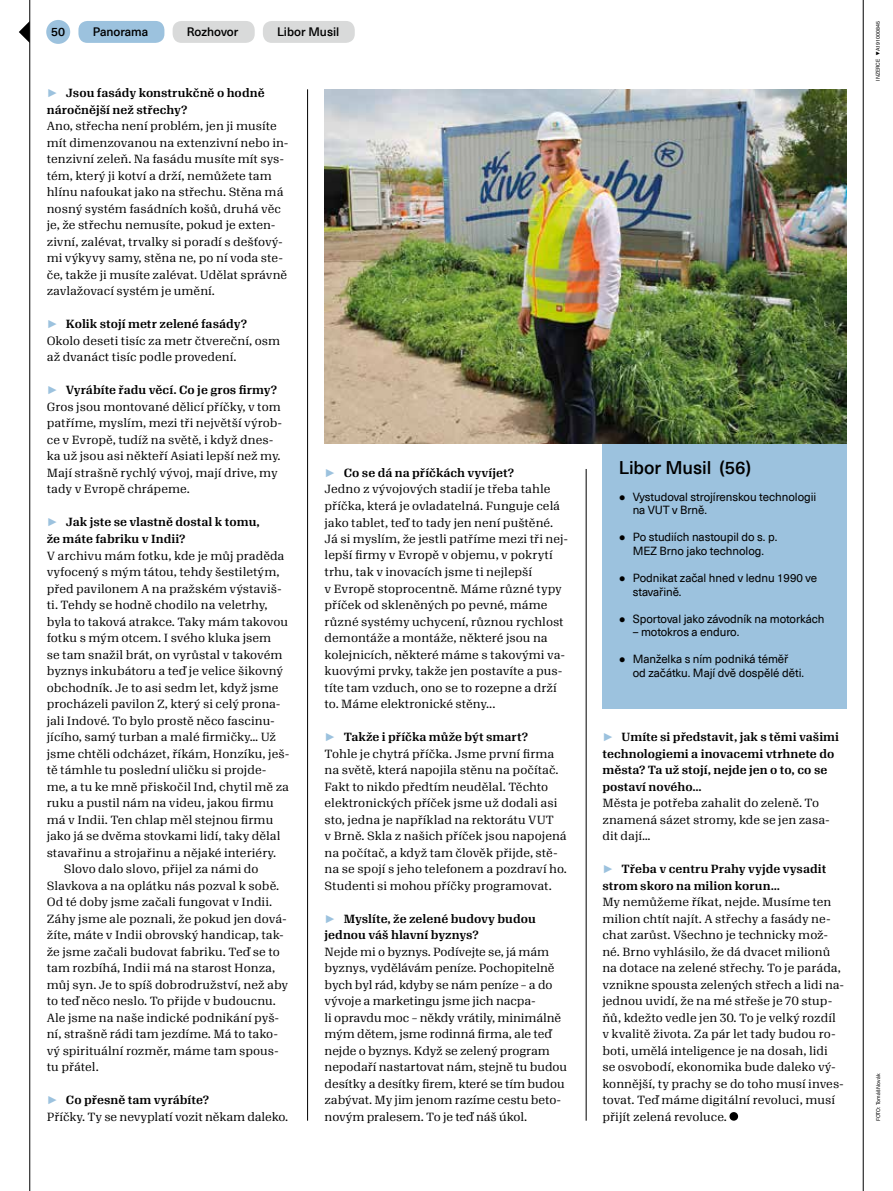
<style>
.page{position:relative;width:893px;height:1191px;background:#fff}
.page>*{position:absolute;margin:0;border:0;box-sizing:border-box;transform-origin:0 0}
.t1{font:500 18px "Neue Haas Unica W1 G";letter-spacing:-.005em;color:#000}
.t2{font:500 12px "Neue Haas Unica W1 G";color:#000}
.t3{font:11.55px/16.5px "Algebra";letter-spacing:.005em;color:#000}
.t4{font:500 11.55px/16.5px "Algebra";letter-spacing:.005em;color:#000}
.t5{font:11.55px/13.5px "Neue Haas Unica W1 G";letter-spacing:-.005em;color:#000}
.t6{font:5.25px "Neue Haas Unica W1 G";color:#000}
.s1{font-family:"Arial"}
.s2{font-family:"Arial";font-weight:700;color:#9cc2de}
.s3{font-weight:500}
.s4{font-family:"Arial";font-weight:700}
</style>
<div class="page">
<hr style="left:307px;top:89px;width:1px;height:1031px;background:#000">
<hr style="left:586px;top:469px;width:1px;height:651px;background:#000">
<hr style="left:29px;top:0;width:1px;height:1191px;background:#000">
<hr style="left:863px;top:0;width:1px;height:1191px;background:#000">
<div style="left:46px;top:20px;width:24px;height:24px;background:#9cc2de;border-radius:50%"></div>
<div style="left:729px;top:1112px;width:9px;height:8px;background:#000;border-radius:50%"></div>
<svg style="left:19px;top:21px;width:11px;height:22px"></svg>
<img style="left:325px;top:89px;width:521px;height:355px">
<div style="left:602px;top:444px;width:245px;height:264px;background:#9cc2de"></div>
<div style="left:78px;top:21px;width:86px;height:22px;background:#9cc2de;border-radius:9px"></div>
<div style="left:173px;top:21px;width:82px;height:22px;background:#d9dada;border-radius:9px"></div>
<div style="left:263px;top:21px;width:92px;height:22px;background:#d9dada;border-radius:9px"></div>
<p class="t2" style="left:51px;top:23px;width:15px">50</p>
<p class="t2" style="left:93px;top:23px;width:57px">Panorama</p>
<p class="t2" style="left:187px;top:23px;width:53px">Rozhovor</p>
<p class="t2" style="left:277px;top:23px;width:64px">Libor Musil</p>
<p class="t6" style="left:874px;top:81px;width:61px;rotate:-90deg">INZERCE <span class="s1">▼A</span>191000845</p>
<p class="t4" style="left:47px;top:84px;width:219px"><span class="s2">►</span> Jsou fasády konstrukčně o hodně náročnější než střechy?</p>
<p class="t3" style="left:47px;top:117px;width:243px">Ano, střecha není problém, jen ji musíte mít dimenzovanou na extenzivní nebo in&shy;tenzivní zeleň. Na fasádu musíte mít sys&shy;tém, který ji kotví a drží, nemůžete tam hlínu nafoukat jako na střechu. Stěna má nosný systém fasádních košů, druhá věc je, že střechu nemusíte, pokud je exten&shy;zivní, zalévat, trvalky si poradí s dešťový&shy;mi výkyvy samy, stěna ne, po ní voda ste&shy;če, takže ji musíte zalévat. Udělat správně zavlažovací systém je umění.</p>
<p class="t3" style="left:47px;top:315px;width:235px"><span class="s2">►</span> <span class="s3">Kolik stojí metr zelené fasády?<br></span>Okolo deseti tisíc za metr čtvereční, osm až dvanáct tisíc podle provedení.</p>
<p class="t3" style="left:47px;top:381px;width:237px"><span class="s2">►</span> <span class="s3">Vyrábíte řadu věcí. Co je gros firmy?<br></span>Gros jsou montované dělicí příčky, v tom patříme, myslím, mezi tři největší výrob&shy;ce v Evropě, tudíž na světě, i když dnes&shy;ka už jsou asi někteří Asiati lepší než my.<br>Mají strašně rychlý vývoj, mají drive, my tady v Evropě chrápeme.</p>
<p class="t4" style="left:47px;top:513px;width:215px"><span class="s2">►</span> Jak jste se vlastně dostal k tomu, že máte fabriku v Indii?</p>
<p class="t3" style="left:47px;top:546px;width:239px">V archivu mám fotku, kde je můj praděda</p>
<p class="t3" style="left:47px;top:562px;width:234px">vyfocený s mým tátou, tehdy šestiletým,</p>
<p class="t3" style="left:47px;top:579px;width:235px">před pavilonem A na pražském výstaviš-</p>
<p class="t3" style="left:47px;top:595px;width:222px">ti. Tehdy se hodně chodilo na veletrhy,</p>
<p class="t3" style="left:47px;top:612px;width:243px">byla to taková atrakce. Taky mám takovou</p>
<p class="t3" style="left:47px;top:628px;width:226px">fotku s mým otcem. I svého kluka jsem</p>
<p class="t3" style="left:47px;top:645px;width:237px">se tam snažil brát, on vyrůstal v takovém</p>
<p class="t3" style="left:47px;top:661px;width:238px">byznys inkubátoru a teď je velice šikovný</p>
<p class="t3" style="left:47px;top:678px;width:233px">obchodník. Je to asi sedm let, když jsme</p>
<p class="t3" style="left:47px;top:694px;width:235px">procházeli pavilon Z, který si celý prona-</p>
<p class="t3" style="left:47px;top:711px;width:230px">jali Indové. To bylo prostě něco fascinu-</p>
<p class="t3" style="left:47px;top:727px;width:231px">jícího, samý turban a malé firmičky… Už</p>
<p class="t3" style="left:47px;top:744px;width:244px">jsme chtěli odcházet, říkám, Honzíku, ješ-</p>
<p class="t3" style="left:47px;top:760px;width:221px">tě támhle tu poslední uličku si projde-</p>
<p class="t3" style="left:47px;top:777px;width:244px">me, a tu ke mně přiskočil Ind, chytil mě za</p>
<p class="t3" style="left:47px;top:793px;width:229px">ruku a pustil nám na videu, jakou firmu</p>
<p class="t3" style="left:47px;top:810px;width:228px">má v Indii. Ten chlap měl stejnou firmu</p>
<p class="t3" style="left:47px;top:826px;width:235px">jako já se dvěma stovkami lidí, taky dělal</p>
<p class="t3" style="left:47px;top:843px;width:231px">stavařinu a strojařinu a nějaké interiéry.</p>
<p class="t3" style="left:64px;top:859px;width:196px">Slovo dalo slovo, přijel za námi do</p>
<p class="t3" style="left:47px;top:876px;width:234px">Slavkova a na oplátku nás pozval k sobě.</p>
<p class="t3" style="left:47px;top:892px;width:227px">Od té doby jsme začali fungovat v Indii.</p>
<p class="t3" style="left:47px;top:909px;width:241px">Záhy jsme ale poznali, že pokud jen dová-</p>
<p class="t3" style="left:47px;top:925px;width:239px">žíte, máte v Indii obrovský handicap, tak-</p>
<p class="t3" style="left:47px;top:942px;width:234px">že jsme začali budovat fabriku. Teď se to</p>
<p class="t3" style="left:47px;top:958px;width:230px">tam rozbíhá, Indii má na starost Honza,</p>
<p class="t3" style="left:47px;top:975px;width:243px">můj syn. Je to spíš dobrodružství, než aby</p>
<p class="t3" style="left:47px;top:991px;width:231px">to teď něco neslo. To přijde v budoucnu.</p>
<p class="t3" style="left:47px;top:1008px;width:234px">Ale jsme na naše indické podnikání pyš-</p>
<p class="t3" style="left:47px;top:1024px;width:233px">ní, strašně rádi tam jezdíme. Má to tako-</p>
<p class="t3" style="left:47px;top:1041px;width:234px">vý spirituální rozměr, máme tam spous-</p>
<p class="t3" style="left:47px;top:1057px;width:53px">tu přátel.</p>
<p class="t3" style="left:47px;top:1090px;width:243px"><span class="s2">►</span> <span class="s3">Co přesně tam vyrábíte?<br></span>Příčky. Ty se nevyplatí vozit někam daleko.</p>
<p class="t3" style="left:325px;top:463px;width:245px"><span class="s2">►</span> <span class="s3">Co se dá na příčkách vyvíjet?<br></span>Jedno z vývojových stadií je třeba tahle příčka, která je ovladatelná. Funguje celá jako tablet, teď to tady jen není puštěné.<br>Já si myslím, že jestli patříme mezi tři nej&shy;lepší firmy v Evropě v objemu, v pokrytí trhu, tak v inovacích jsme ti nejlepší<br>v Evropě stoprocentně. Máme různé typy příček od skleněných po pevné, máme různé systémy uchycení, různou rychlost demontáže a montáže, některé jsou na kolejnicích, některé máme s takovými va&shy;kuovými prvky, takže jen postavíte a pus&shy;títe tam vzduch, ono se to rozepne a drží to. Máme elektronické stěny...</p>
<p class="t3" style="left:325px;top:727px;width:244px"><span class="s2">►</span> <span class="s3">Takže i příčka může být smart?<br></span>Tohle je chytrá příčka. Jsme první firma na světě, která napojila stěnu na počítač.<br>Fakt to nikdo předtím neudělal. Těchto elektronických příček jsme už dodali asi sto, jedna je například na rektorátu VUT<br>v Brně. Skla z našich příček jsou napojená na počítač, a když tam člověk přijde, stě&shy;na se spojí s jeho telefonem a pozdraví ho.<br>Studenti si mohou příčky programovat.</p>
<p class="t4" style="left:325px;top:909px;width:213px"><span class="s2">►</span> Myslíte, že zelené budovy budou jednou váš hlavní byznys?</p>
<p class="t3" style="left:325px;top:942px;width:244px">Nejde mi o byznys. Podívejte se, já mám byznys, vydělávám peníze. Pochopitelně bych byl rád, kdyby se nám peníze – a do vývoje a marketingu jsme jich nacpa-<br>li opravdu moc – někdy vrátily, minimálně mým dětem, jsme rodinná firma, ale teď nejde o byznys. Když se zelený program nepodaří nastartovat nám, stejně tu budou desítky a desítky firem, které se tím budou zabývat. My jim jenom razíme cestu beto&shy;novým pralesem. To je teď náš úkol.</p>
<h1 class="t1" style="left:619px;top:454px;width:134px">Libor Musil (56)</h1>
<p class="t5" style="left:633px;top:489px;width:185px;text-indent:-14px"><span class="s4">●</span> Vystudoval strojírenskou technologii na VUT v Brně.</p>
<p class="t5" style="left:619px;top:530px;width:160px;text-align:center"><span class="s4">●</span> Po studiích nastoupil do s. p.<br>MEZ Brno jako technolog.</p>
<p class="t5" style="left:633px;top:570px;width:186px;text-indent:-14px"><span class="s4">●</span> Podnikat začal hned v lednu 1990 ve stavařině.</p>
<p class="t5" style="left:619px;top:611px;width:207px"><span class="s4">●</span> Sportoval jako závodník na motorkách</p>
<p class="t5" style="left:633px;top:624px;width:108px">– motokros a enduro.</p>
<p class="t5" style="left:633px;top:651px;width:173px;text-indent:-14px"><span class="s4">●</span> Manželka s ním podniká téměř od začátku. Mají dvě dospělé děti.</p>
<p class="t4" style="left:602px;top:727px;width:238px"><span class="s2">►</span> Umíte si představit, jak s těmi vašimi technologiemi a inovacemi vtrhnete do města? Ta už stojí, nejde jen o to, co se postaví nového…</p>
<p class="t3" style="left:602px;top:793px;width:229px">Města je potřeba zahalit do zeleně. To znamená sázet stromy, kde se jen zasa&shy;dit dají…</p>
<p class="t4" style="left:602px;top:859px;width:225px"><span class="s2">►</span> Třeba v centru Prahy vyjde vysadit strom skoro na milion korun…</p>
<p class="t3" style="left:602px;top:892px;width:243px">My nemůžeme říkat, nejde. Musíme ten milion chtít najít. A střechy a fasády ne&shy;chat zarůst. Všechno je technicky mož&shy;né. Brno vyhlásilo, že dá dvacet milionů na dotace na zelené střechy. To je paráda, vznikne spousta zelených střech a lidi na&shy;jednou uvidí, že na mé střeše je 70 stup&shy;ňů, kdežto vedle jen 30. To je velký rozdíl v kvalitě života. Za pár let tady budou ro&shy;boti, umělá inteligence je na dosah, lidi<br>se osvobodí, ekonomika bude daleko vý&shy;konnější, ty prachy se do toho musí inves&shy;tovat. Teď máme digitální revoluci, musí přijít zelená revoluce.</p>
<p class="t6" style="left:874px;top:1121px;width:49px;rotate:-90deg">FOTO: Tomáš Novák</p>
</div>
